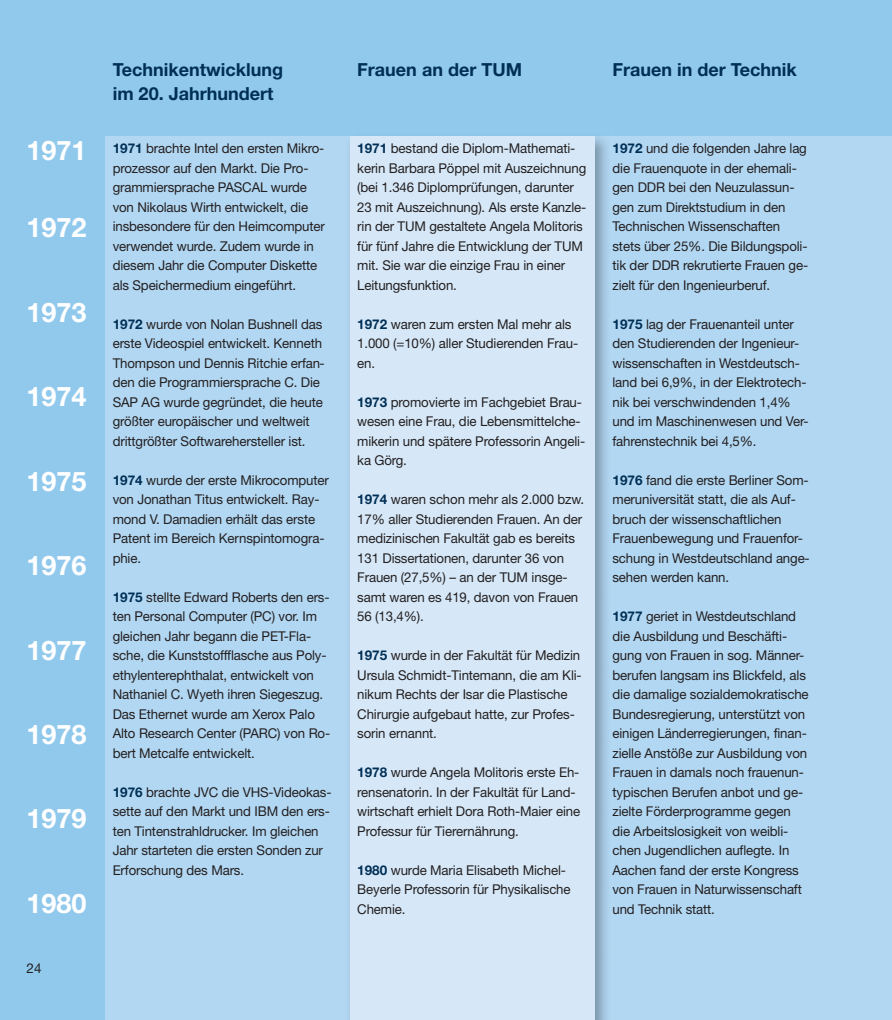
<style>
.page{position:relative;width:892px;height:1020px;background:#91c9ed}
.page>*{position:absolute;margin:0;border:0;box-sizing:border-box;transform-origin:0 0}
.t1{font:700 27px "TUM Neue Helvetica";color:#fff}
.t2{font:700 18px/24px "TUM Neue Helvetica";color:#002f55}
.t3{font:13.5px/19.5px "TUM Neue Helvetica";letter-spacing:-.01em;color:#231f20}
.s1{font-weight:700;color:#002f55}
</style>
<div class="page">
<div style="left:105px;top:136px;width:787px;height:884px;background:#b2d7f2"></div>
<img style="left:594px;top:136px;width:13px;height:884px">
<div style="left:350px;top:136px;width:244px;height:884px;background:#d6e8f8"></div>
<h1 class="t1" style="left:26px;top:141px;width:62px">1971</h1>
<h1 class="t1" style="left:26px;top:218px;width:62px">1972</h1>
<h1 class="t1" style="left:26px;top:302px;width:62px">1973</h1>
<h1 class="t1" style="left:26px;top:387px;width:62px">1974</h1>
<h1 class="t1" style="left:26px;top:471px;width:62px">1975</h1>
<h1 class="t1" style="left:26px;top:556px;width:62px">1976</h1>
<h1 class="t1" style="left:26px;top:640px;width:62px">1977</h1>
<h1 class="t1" style="left:26px;top:724px;width:62px">1978</h1>
<h1 class="t1" style="left:26px;top:809px;width:62px">1979</h1>
<h1 class="t1" style="left:26px;top:893px;width:62px">1980</h1>
<p class="t3" style="left:26px;top:959px;width:17px">24</p>
<h2 class="t2" style="left:113px;top:59px;width:172px">Technikentwicklung im 20. Jahrhundert</h2>
<h2 class="t2" style="left:612px;top:59px;width:186px">Frauen in der Technik</h2>
<h2 class="t2" style="left:357px;top:59px;width:166px">Frauen an der TUM</h2>
<p class="t3" style="left:113px;top:140px;width:214px"><span class="s1">1971</span> brachte Intel den ersten Mikro&shy;prozessor auf den Markt. Die Pro&shy;grammiersprache PASCAL wurde von Nikolaus Wirth entwickelt, die insbesondere für den Heimcomputer verwendet wurde. Zudem wurde in diesem Jahr die Computer Diskette als Speichermedium eingeführt.</p>
<p class="t3" style="left:113px;top:315px;width:213px"><span class="s1">1972</span> wurde von Nolan Bushnell das erste Videospiel entwickelt. Kenneth Thompson und Dennis Ritchie erfan&shy;den die Programmiersprache C. Die SAP AG wurde gegründet, die heute größter europäischer und weltweit drittgrößter Softwarehersteller ist.</p>
<p class="t3" style="left:113px;top:471px;width:218px"><span class="s1">1974</span> wurde der erste Mikrocomputer von Jonathan Titus entwickelt. Ray&shy;mond V. Damadien erhält das erste<br>Patent im Bereich Kernspintomogra&shy;phie.</p>
<p class="t3" style="left:113px;top:588px;width:219px"><span class="s1">1975</span> stellte Edward Roberts den ers&shy;ten Personal Computer (PC) vor. Im gleichen Jahr begann die PET-Fla&shy;sche, die Kunststoffflasche aus Poly&shy;ethylenterephthalat, entwickelt von Nathaniel C. Wyeth ihren Siegeszug.<br>Das Ethernet wurde am Xerox Palo Alto Research Center (PARC) von Ro&shy;bert Metcalfe entwickelt.</p>
<p class="t3" style="left:113px;top:783px;width:220px"><span class="s1">1976</span> brachte JVC die VHS-Videokas&shy;sette auf den Markt und IBM den ers&shy;ten Tintenstrahldrucker. Im gleichen Jahr starteten die ersten Sonden zur Erforschung des Mars.</p>
<p class="t3" style="left:357px;top:140px;width:231px"><span class="s1">1971</span> bestand die Diplom-Mathemati&shy;kerin Barbara Pöppel mit Auszeichnung (bei 1.346 Diplomprüfungen, darunter 23 mit Auszeichnung). Als erste Kanzle&shy;rin der TUM gestaltete Angela Molitoris für fünf Jahre die Entwicklung der TUM mit. Sie war die einzige Frau in einer Leitungsfunktion.</p>
<p class="t3" style="left:357px;top:315px;width:222px"><span class="s1">1972</span> waren zum ersten Mal mehr als<br>1.000 (=10%) aller Studierenden Frau&shy;en.</p>
<p class="t3" style="left:357px;top:393px;width:229px"><span class="s1">1973</span> promovierte im Fachgebiet Brau&shy;wesen eine Frau, die Lebensmittelche&shy;mikerin und spätere Professorin Angeli&shy;ka Görg.</p>
<p class="t3" style="left:357px;top:491px;width:228px"><span class="s1">1974</span> waren schon mehr als 2.000 bzw.<br>17% aller Studierenden Frauen. An der medizinischen Fakultät gab es bereits<br>131 Dissertationen, darunter 36 von<br>Frauen (27,5%) – an der TUM insge&shy;samt waren es 419, davon von Frauen<br>56 (13,4%).</p>
<p class="t3" style="left:357px;top:647px;width:226px"><span class="s1">1975</span> wurde in der Fakultät für Medizin Ursula Schmidt-Tintemann, die am Kli&shy;nikum Rechts der Isar die Plastische Chirurgie aufgebaut hatte, zur Profes&shy;sorin ernannt.</p>
<p class="t3" style="left:357px;top:764px;width:224px"><span class="s1">1978</span> wurde Angela Molitoris erste Eh&shy;rensenatorin. In der Fakultät für Land&shy;wirtschaft erhielt Dora Roth-Maier eine Professur für Tierernährung.</p>
<p class="t3" style="left:357px;top:861px;width:215px"><span class="s1">1980</span> wurde Maria Elisabeth Michel-<br>Beyerle Professorin für Physikalische<br>Chemie.</p>
<p class="t3" style="left:612px;top:140px;width:197px"><span class="s1">1972</span> und die folgenden Jahre lag die Frauenquote in der ehemali&shy;gen DDR bei den Neuzulassun&shy;gen zum Direktstudium in den<br>Technischen Wissenschaften stets über 25%. Die Bildungspoli&shy;tik der DDR rekrutierte Frauen ge&shy;zielt für den Ingenieurberuf.</p>
<p class="t3" style="left:612px;top:315px;width:198px"><span class="s1">1975</span> lag der Frauenanteil unter den Studierenden der Ingenieur&shy;wissenschaften in Westdeutsch&shy;land bei 6,9%, in der Elektrotech&shy;nik bei verschwindenden 1,4% und im Maschinenwesen und Ver&shy;fahrenstechnik bei 4,5%.</p>
<p class="t3" style="left:612px;top:471px;width:199px"><span class="s1">1976</span> fand die erste Berliner Som&shy;meruniversität statt, die als Auf&shy;bruch der wissenschaftlichen<br>Frauenbewegung und Frauenfor&shy;schung in Westdeutschland ange&shy;sehen werden kann.</p>
<p class="t3" style="left:612px;top:608px;width:198px"><span class="s1">1977</span> geriet in Westdeutschland die Ausbildung und Beschäfti&shy;gung von Frauen in sog. Männer&shy;berufen langsam ins Blickfeld, als die damalige sozialdemokratische<br>Bundesregierung, unterstützt von einigen Länderregierungen, finan&shy;zielle Anstöße zur Ausbildung von<br>Frauen in damals noch frauenun&shy;typischen Berufen anbot und ge&shy;zielte Förderprogramme gegen die Arbeitslosigkeit von weibli&shy;chen Jugendlichen auflegte. In<br>Aachen fand der erste Kongress von Frauen in Naturwissenschaft und Technik statt.</p>
</div>
